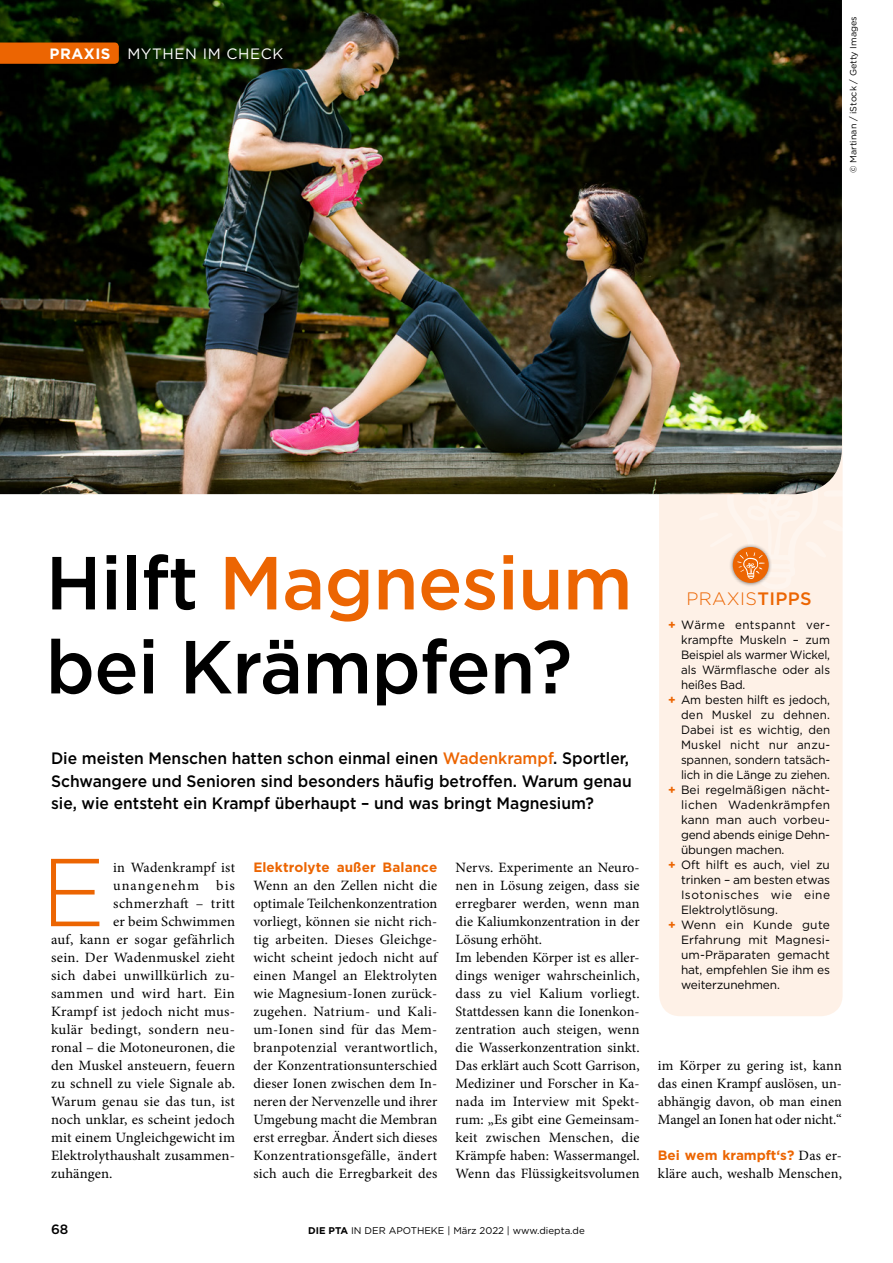
<style>
.page{position:relative;width:893px;height:1263px;background:#fff}
.page>*{position:absolute;margin:0;border:0;box-sizing:border-box;transform-origin:0 0}
.t1{font:300 96.15px "Gotham";color:#ec6502}
.t2{font:500 75px/84px "Gotham";letter-spacing:-.01em;color:#000}
.t3{font:300 18px "Gotham";letter-spacing:.02em;color:#ec6502}
.t4{font:500 16.5px/22.5px "Gotham";color:#000;scale:.95 1}
.t5{font:15px "Gotham";letter-spacing:.04em;color:#fff}
.t6{font:14.25px/18px "Minion Pro";letter-spacing:.01em;color:#000;text-align:justify}
.t7{font:14.25px "Minion Pro";letter-spacing:.03em;color:#000}
.t8{font:14.25px "Minion Pro";letter-spacing:.07em;color:#000}
.t9{font:700 13.5px "Gotham";letter-spacing:.005em;color:#ec6502}
.t10{font:500 13.5px "Gotham";color:#000}
.t11{font:12px "Gotham";letter-spacing:.005em;color:#000}
.t12{font:12px "Gotham";letter-spacing:.005em;color:#000;scale:.96 1}
.t13{font:12px "Gotham";letter-spacing:-.015em;color:#000;scale:.96 1}
.t14{font:12px "Gotham";letter-spacing:-.015em;color:#000}
.t15{font:12px "Gotham";letter-spacing:.035em;color:#000}
.t16{font:12px "Gotham";letter-spacing:.025em;color:#000;scale:.96 1}
.t17{font:12px "Gotham";letter-spacing:.03em;color:#000}
.t18{font:12px "Gotham";letter-spacing:.04em;color:#000}
.t19{font:12px "Gotham";letter-spacing:.025em;color:#000}
.t20{font:9.75px "Gotham";color:#000}
.t21{font:9px "Gotham";color:#000}
.s1{font-weight:700}
.s2{color:#ec6502}
.s3{font-weight:500}
.s4{font-weight:700;color:#ec6502}
.s5{font-family:"Minion Pro";font-weight:400;font-size:14.25px;color:#000}
</style>
<div class="page">
<div style="left:659px;top:404px;width:184px;height:612px;background:#fef1e7"></div>
<svg style="left:690px;top:425px;width:153px;height:165px;background:#fbe8da"></svg>
<img style="left:0;top:0;width:842px;height:494px">
<div style="left:0;top:43px;width:119px;height:21px;background:#ec6502"></div>
<p class="t5" style="left:50px;top:44px;width:235px"><span class="s1">PRAXIS</span> MYTHEN IM CHECK</p>
<p class="t21" style="left:848px;top:173px;width:158px;rotate:-90deg">© Martinan / iStock / Getty Images</p>
<h2 class="t2" style="left:46px;top:540px;width:588px">Hilft <span class="s2">Magnesium </span>bei Krämpfen?</h2>
<p class="t4" style="left:51px;top:747px;width:613px">Die meisten Menschen hatten schon einmal einen <span class="s2">Wadenkrampf</span>. Sportler,<br>Schwangere und Senioren sind besonders häufig betroffen. Warum genau sie, wie entsteht ein Krampf überhaupt – und was bringt Magnesium?</p>
<h1 class="t1" style="left:41px;top:831px;width:66px">E</h1>
<p class="t6" style="left:113px;top:859px;width:123px">in Wadenkrampf ist</p>
<p class="t8" style="left:113px;top:876px;width:123px">unangenehm bis</p>
<p class="t6" style="left:113px;top:895px;width:123px">schmerzhaft – tritt</p>
<p class="t6" style="left:113px;top:913px;width:123px">er beim Schwimmen</p>
<p class="t6" style="left:51px;top:931px;width:186px">auf, kann er sogar gefährlich</p>
<p class="t6" style="left:51px;top:949px;width:186px">sein. Der Wadenmuskel zieht</p>
<p class="t7" style="left:51px;top:966px;width:186px">sich dabei unwillkürlich zu-</p>
<p class="t6" style="left:51px;top:985px;width:185px">sammen und wird hart. Ein</p>
<p class="t6" style="left:51px;top:1003px;width:186px">Krampf ist jedoch nicht mus-</p>
<p class="t6" style="left:51px;top:1021px;width:186px">kulär bedingt, sondern neu-</p>
<p class="t6" style="left:51px;top:1039px;width:186px">ronal – die Motoneuronen, die</p>
<p class="t6" style="left:51px;top:1057px;width:186px">den Muskel ansteuern, feuern</p>
<p class="t6" style="left:51px;top:1075px;width:186px">zu schnell zu viele Signale ab.</p>
<p class="t6" style="left:51px;top:1093px;width:186px">Warum genau sie das tun, ist</p>
<p class="t6" style="left:51px;top:1111px;width:186px">noch unklar, es scheint jedoch</p>
<p class="t6" style="left:51px;top:1129px;width:186px">mit einem Ungleichgewicht im</p>
<p class="t6" style="left:51px;top:1147px;width:186px">Elektrolythaushalt zusammen-</p>
<p class="t6" style="left:51px;top:1165px;width:63px">zuhängen.</p>
<p class="t9" style="left:253px;top:858px;width:185px">Elektrolyte außer Balance</p>
<p class="t6" style="left:253px;top:877px;width:186px">Wenn an den Zellen nicht die optimale Teilchenkonzentration vorliegt, können sie nicht rich&shy;tig arbeiten. Dieses Gleichge&shy;wicht scheint jedoch nicht auf einen Mangel an Elektrolyten wie Magnesium-Ionen zurück&shy;zugehen. Natrium- und Kali&shy;um-Ionen sind für das Mem&shy;branpotenzial verantwortlich, der Konzentrationsunterschied dieser Ionen zwischen dem In&shy;neren der Nervenzelle und ihrer Umgebung macht die Membran erst erregbar. Ändert sich dieses Konzentrationsgefälle, ändert sich auch die Erregbarkeit des</p>
<p class="t6" style="left:456px;top:859px;width:186px;text-align:left">Nervs. Experimente an Neuro&shy;nen in Lösung zeigen, dass sie erregbarer werden, wenn man die Kaliumkonzentration in der<br>Lösung erhöht.<br>Im lebenden Körper ist es aller&shy;dings weniger wahrscheinlich, dass zu viel Kalium vorliegt.<br>Stattdessen kann die Ionenkon&shy;zentration auch steigen, wenn die Wasserkonzentration sinkt.<br>Das erklärt auch Scott Garrison,<br>Mediziner und Forscher in Ka&shy;nada im Interview mit Spekt&shy;rum: „Es gibt eine Gemeinsam&shy;keit zwischen Menschen, die<br>Krämpfe haben: Wassermangel.<br>Wenn das Flüssigkeitsvolumen</p>
<p class="t10" style="left:51px;top:1220px;width:19px">68</p>
<p class="t20" style="left:308px;top:1224px;width:278px"><span class="s1">DIE PTA</span> IN DER APOTHEKE | März 2022 | www.diepta.de</p>
<p class="t3" style="left:686px;top:587px;width:127px">PRAXIS<span class="s3">TIPPS</span></p>
<p class="t15" style="left:668px;top:617px;width:163px"><span class="s4">+</span> Wärme entspannt ver-</p>
<p class="t12" style="left:681px;top:632px;width:157px">krampfte Muskeln – zum</p>
<p class="t13" style="left:681px;top:647px;width:157px">Beispiel als warmer Wickel,</p>
<p class="t12" style="left:681px;top:662px;width:157px">als Wärmflasche oder als</p>
<p class="t12" style="left:681px;top:677px;width:69px">heißes Bad.</p>
<p class="t11" style="left:668px;top:692px;width:163px"><span class="s4">+</span> Am besten hilft es jedoch,</p>
<p class="t12" style="left:681px;top:707px;width:157px">den Muskel zu dehnen.</p>
<p class="t12" style="left:681px;top:722px;width:157px">Dabei ist es wichtig, den</p>
<p class="t16" style="left:681px;top:737px;width:157px">Muskel nicht nur anzu-</p>
<p class="t12" style="left:681px;top:752px;width:157px">spannen, sondern tatsäch-</p>
<p class="t12" style="left:681px;top:767px;width:157px">lich in die Länge zu ziehen.</p>
<p class="t11" style="left:668px;top:782px;width:163px"><span class="s4">+</span> Bei regelmäßigen nächt-</p>
<p class="t17" style="left:681px;top:797px;width:151px">lichen Wadenkrämpfen</p>
<p class="t11" style="left:681px;top:812px;width:151px">kann man auch vorbeu-</p>
<p class="t14" style="left:681px;top:827px;width:151px">gend abends einige Dehn-</p>
<p class="t11" style="left:681px;top:842px;width:105px">übungen machen.</p>
<p class="t11" style="left:668px;top:857px;width:163px"><span class="s4">+</span> Oft hilft es auch, viel zu</p>
<p class="t11" style="left:681px;top:872px;width:151px">trinken – am besten etwas</p>
<p class="t18" style="left:681px;top:887px;width:151px">Isotonisches wie eine</p>
<p class="t11" style="left:681px;top:902px;width:98px">Elektrolytlösung.</p>
<p class="t19" style="left:668px;top:917px;width:163px"><span class="s4">+</span> Wenn ein Kunde gute</p>
<p class="t11" style="left:681px;top:932px;width:151px">Erfahrung mit Magnesi-</p>
<p class="t11" style="left:681px;top:947px;width:151px">um-Präparaten gemacht</p>
<p class="t11" style="left:681px;top:962px;width:151px">hat, empfehlen Sie ihm es</p>
<p class="t11" style="left:681px;top:977px;width:100px">weiterzunehmen.</p>
<p class="t6" style="left:658px;top:1057px;width:186px">im Körper zu gering ist, kann das einen Krampf auslösen, un&shy;abhängig davon, ob man einen Mangel an Ionen hat oder nicht.“</p>
<p class="t9" style="left:658px;top:1146px;width:186px">Bei wem krampft‘s? <span class="s5">Das er-</span></p>
<p class="t6" style="left:658px;top:1165px;width:186px">kläre auch, weshalb Menschen,</p>
</div>
